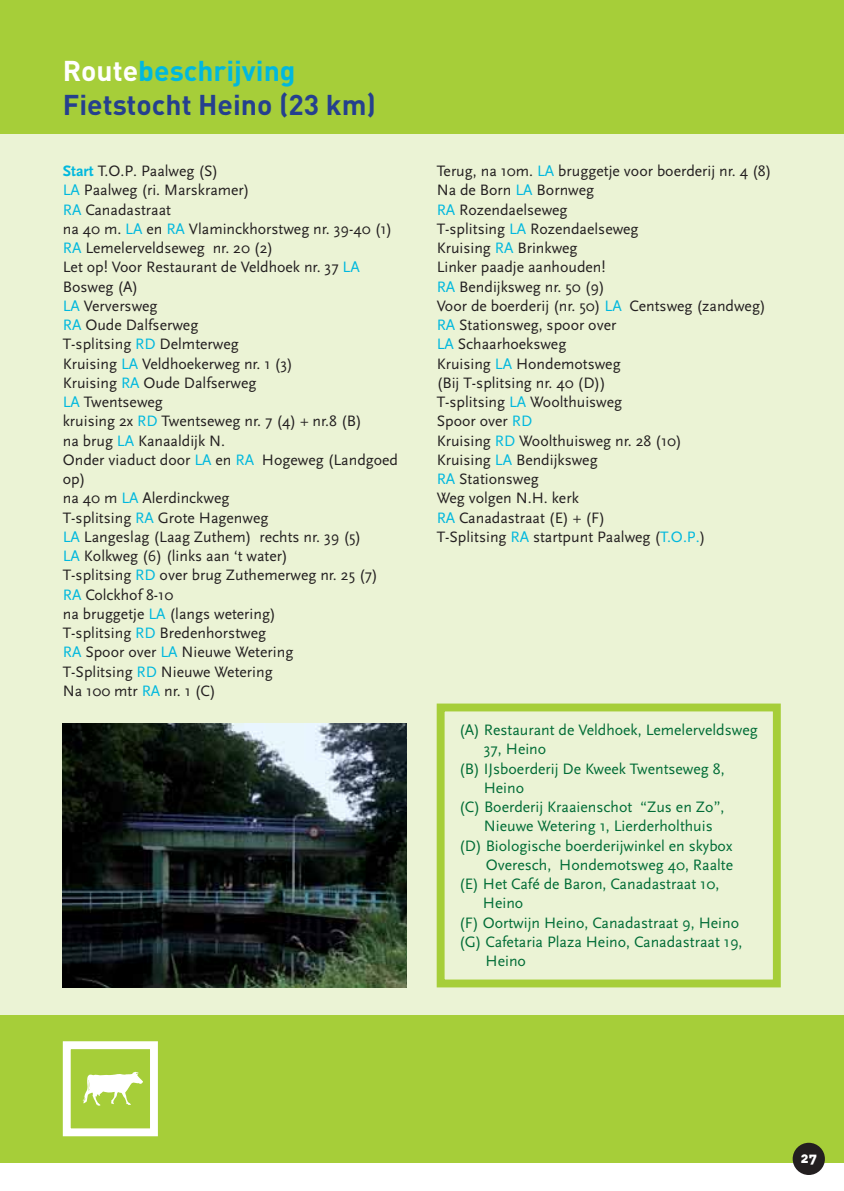
<style>
.page{position:relative;width:844px;height:1191px;background:#fff}
.page>*{position:absolute;margin:0;border:0;box-sizing:border-box;transform-origin:0 0}
.t1{font:700 28.35px/33.9px "DIN";color:#25408e}
.t2{font:15.75px/19.2px "Scala Sans";color:#231f20}
.t3{font:15.75px "Scala Sans";color:#006c36}
.t4{font:14px "DIN Black Alternate";color:#fff}
.s1{color:#fff}
.s2{color:#00b8de}
.s3{font-weight:700;color:#00b8de}
</style>
<div class="page">
<div style="left:0;top:0;width:843px;height:166px;background:#a6ce39"></div>
<div style="left:0;top:135px;width:843px;height:995px;background:#ebf3d5"></div>
<div style="left:0;top:1015px;width:843px;height:148px;background:#a6ce39"></div>
<svg style="left:83px;top:1072px;width:60px;height:33px"></svg>
<div style="left:63px;top:1041px;width:95px;height:95px;border:8px solid #fff"></div>
<div style="left:436px;top:703px;width:344px;height:284px;border:8px solid #a6ce39"></div>
<div style="left:792px;top:1143px;width:32px;height:32px;background:#231f20;border-radius:50%"></div>
<img style="left:63px;top:723px;width:344px;height:264px">
<h1 class="t1" style="left:63px;top:56px;width:314px"><span class="s1">Route</span><span class="s2">beschrijving<br></span>Fietstocht Heino (23 km)</h1>
<p class="t2" style="left:63px;top:162px;width:337px"><span class="s3">Start</span> T.O.P. Paalweg (S)<br><span class="s2">LA</span> Paalweg (ri. Marskramer)<br><span class="s2">RA</span> Canadastraat<br>na 40 m. <span class="s2">LA</span> en <span class="s2">RA</span> Vlaminckhorstweg nr. 39-40 (1)<br><span class="s2">RA</span> Lemelerveldseweg nr. 20 (2)<br>Let op! Voor Restaurant de Veldhoek nr. 37 <span class="s2">LA<br></span>Bosweg (A)<br><span class="s2">LA</span> Verversweg<br><span class="s2">RA</span> Oude Dalfserweg<br>T-splitsing <span class="s2">RD</span> Delmterweg<br>Kruising <span class="s2">LA</span> Veldhoekerweg nr. 1 (3)<br>Kruising <span class="s2">RA</span> Oude Dalfserweg<br><span class="s2">LA</span> Twentseweg<br>kruising 2x <span class="s2">RD</span> Twentseweg nr. 7 (4) + nr.8 (B)<br>na brug <span class="s2">LA</span> Kanaaldijk N.<br>Onder viaduct door <span class="s2">LA</span> en <span class="s2">RA</span> Hogeweg (Landgoed op)<br>na 40 m <span class="s2">LA</span> Alerdinckweg<br>T-splitsing <span class="s2">RA</span> Grote Hagenweg<br><span class="s2">LA</span> Langeslag (Laag Zuthem) rechts nr. 39 (5)<br><span class="s2">LA</span> Kolkweg (6) (links aan ‘t water)<br>T-splitsing <span class="s2">RD</span> over brug Zuthemerweg nr. 25 (7)<br><span class="s2">RA</span> Colckhof 8-10<br>na bruggetje <span class="s2">LA</span> (langs wetering)<br>T-splitsing <span class="s2">RD</span> Bredenhorstweg<br><span class="s2">RA</span> Spoor over <span class="s2">LA</span> Nieuwe Wetering<br>T-Splitsing <span class="s2">RD</span> Nieuwe Wetering<br>Na 100 mtr <span class="s2">RA</span> nr. 1 (C)</p>
<p class="t2" style="left:436px;top:162px;width:336px">Terug, na 10m. <span class="s2">LA</span> bruggetje voor boerderij nr. 4 (8)<br>Na de Born <span class="s2">LA</span> Bornweg<br><span class="s2">RA</span> Rozendaelseweg<br>T-splitsing <span class="s2">LA</span> Rozendaelseweg<br>Kruising <span class="s2">RA</span> Brinkweg<br>Linker paadje aanhouden!<br><span class="s2">RA</span> Bendijksweg nr. 50 (9)<br>Voor de boerderij (nr. 50) <span class="s2">LA</span> Centsweg (zandweg)<br><span class="s2">RA</span> Stationsweg, spoor over<br><span class="s2">LA</span> Schaarhoeksweg<br>Kruising <span class="s2">LA</span> Hondemotsweg<br>(Bij T-splitsing nr. 40 (D))<br>T-splitsing <span class="s2">LA</span> Woolthuisweg<br>Spoor over <span class="s2">RD<br></span>Kruising <span class="s2">RD</span> Woolthuisweg nr. 28 (10)<br>Kruising <span class="s2">LA</span> Bendijksweg<br><span class="s2">RA</span> Stationsweg<br>Weg volgen N.H. kerk<br><span class="s2">RA</span> Canadastraat (E) + (F)<br>T-Splitsing <span class="s2">RA</span> startpunt Paalweg (<span class="s2">T.O.P.</span>)</p>
<p class="t3" style="left:459px;top:723px;width:300px">(A) Restaurant de Veldhoek, Lemelerveldsweg</p>
<p class="t3" style="left:483px;top:742px;width:64px">37, Heino</p>
<p class="t3" style="left:459px;top:761px;width:267px">(B) IJsboerderij De Kweek Twentseweg 8,</p>
<p class="t3" style="left:483px;top:781px;width:42px">Heino</p>
<p class="t3" style="left:459px;top:800px;width:267px">(C) Boerderij Kraaienschot “Zus en Zo”,</p>
<p class="t3" style="left:484px;top:819px;width:230px">Nieuwe Wetering 1, Lierderholthuis</p>
<p class="t3" style="left:459px;top:838px;width:275px">(D) Biologische boerderijwinkel en skybox</p>
<p class="t3" style="left:485px;top:858px;width:249px">Overesch, Hondemotsweg 40, Raalte</p>
<p class="t3" style="left:459px;top:877px;width:262px">(E) Het Café de Baron, Canadastraat 10,</p>
<p class="t3" style="left:483px;top:896px;width:42px">Heino</p>
<p class="t3" style="left:459px;top:915px;width:281px">(F) Oortwijn Heino, Canadastraat 9, Heino</p>
<p class="t3" style="left:459px;top:935px;width:285px">(G) Cafetaria Plaza Heino, Canadastraat 19,</p>
<p class="t3" style="left:485px;top:954px;width:42px">Heino</p>
<p class="t4" style="left:800px;top:1149px;width:18px">27</p>
</div>
